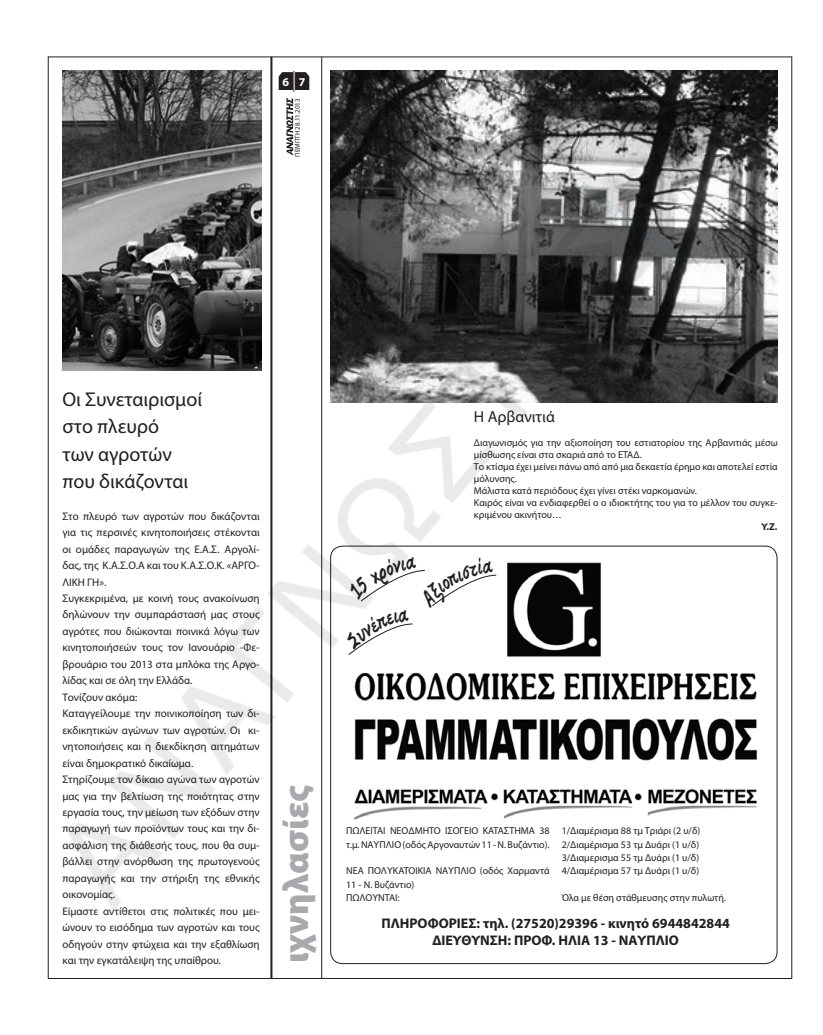
<style>
.page{position:relative;width:823px;height:1035px;background:#fff}
.page>*{position:absolute;margin:0;border:0;box-sizing:border-box;transform-origin:0 0}
.t1{font:900 36px "Myriad Pro";color:#a8a9ad}
.t2{font:20px/27.3px "Myriad Pro";color:#231f20}
.t3{font:16px "Myriad Pro";color:#231f20}
.t4{font:700 14px/16.8px "Myriad Pro";color:#231f20;text-align:center}
.t5{font:700 12px "Myriad Pro";color:#fff}
.t6{font:11px/16.5px "Myriad Pro";color:#231f20}
.t7{font:10px/13.4px "Myriad Pro";color:#231f20}
.t8{font:700 10px "Myriad Pro";color:#231f20}
.t9{font:7px "Myriad Pro";letter-spacing:-.01em;color:#231f20}
</style>
<div class="page">
<hr style="left:48px;top:57px;width:743px;height:1px;background:#231f20">
<hr style="left:48px;top:978px;width:743px;height:1px;background:#231f20">
<hr style="left:791px;top:56px;width:1px;height:923px;background:#231f20">
<img style="left:47px;top:56px;width:731px;height:923px">
<svg style="left:343px;top:557px;width:154px;height:98px"></svg>
<p class="t5" style="left:282px;top:74px;width:24px">6 7</p>
<p class="t9" style="left:293px;top:156px;width:59px;rotate:-90deg">ΠΕΜΠΤΗ 28.11.2013</p>
<h2 class="t2" style="left:62px;top:385px;width:141px">Οι Συνεταιρισμοί στο πλευρό<br>των αγροτών που δικάζονται</h2>
<p class="t6" style="left:62px;top:507px;width:199px">Στο πλευρό των αγροτών που δικάζονται για τις περσινές κινητοποιήσεις στέκονται οι ομάδες παραγωγών της Ε.Α.Σ. Αργολί&shy;δας, της Κ.Α.Σ.Ο.Α και του Κ.Α.Σ.Ο.Κ. «ΑΡΓΟ-ΛΙΚΗ ΓΗ».<br>Συγκεκριμένα, με κοινή τους ανακοίνωση δηλώνουν την συμπαράστασή μας στους αγρότες που διώκονται ποινικά λόγω των κινητοποιήσεών τους τον Ιανουάριο -Φε&shy;βρουάριο του 2013 στα μπλόκα της Αργο&shy;λίδας και σε όλη την Ελλάδα.<br>Τονίζουν ακόμα:<br>Καταγγείλουμε την ποινικοποίηση των δι&shy;εκδικητικών αγώνων των αγροτών. Οι κι&shy;νητοποιήσεις και η διεκδίκηση αιτημάτων είναι δημοκρατικό δικαίωμα.<br>Στηρίζουμε τον δίκαιο αγώνα των αγροτών μας για την βελτίωση της ποιότητας στην εργασία τους, την μείωση των εξόδων στην παραγωγή των προϊόντων τους και την δι&shy;ασφάλιση της διάθεσής τους, που θα συμ&shy;βάλλει στην ανόρθωση της πρωτογενούς παραγωγής και την στήριξη της εθνικής οικονομίας.<br>Είμαστε αντίθετοι στις πολιτικές που μει&shy;ώνουν το εισόδημα των αγροτών και τους οδηγούν στην φτώχεια και την εξαθλίωση και την εγκατάλειψη της υπαίθρου.</p>
<h1 class="t1" style="left:272px;top:963px;width:180px;rotate:-90deg">ιχνηλασίες</h1>
<h3 class="t3" style="left:473px;top:406px;width:82px">Η Αρβανιτιά</h3>
<p class="t7" style="left:473px;top:436px;width:305px;line-height:12px">Διαγωνισμός για την αξιοποίηση του εστιατορίου της Αρβανιτιάς μέσω μίσθωσης είναι στα σκαριά από το ΕΤΑΔ.<br>Το κτίσμα έχει μείνει πάνω από από μια δεκαετία έρημο και αποτελεί εστία μόλυνσης.<br>Μάλιστα κατά περιόδους έχει γίνει στέκι ναρκομανών.<br>Καιρός είναι να ενδιαφερθεί ο ο ιδιοκτήτης του για το μέλλον του συγκε&shy;κριμένου ακινήτου…</p>
<p class="t8" style="left:760px;top:520px;width:18px">Υ.Ζ.</p>
<p class="t7" style="left:561px;top:824px;width:140px;text-align:justify">1/Διαμέρισμα 88 τμ Τριάρι (2 υ/δ)<br>2/Διαμέρισμα 53 τμ Δυάρι (1 υ/δ)<br>3/Διαμερισμα 55 τμ Δυάρι (1 υ/δ)<br>4/Διαμέρισμα 57 τμ Δυάρι (1 υ/δ)</p>
<p class="t7" style="left:561px;top:891px;width:166px">Όλα με θέση στάθμευσης στην πυλωτή.</p>
<p class="t4" style="left:381px;top:914px;width:350px">ΠΛΗΡΟΦΟΡΙΕΣ: τηλ. (27520)29396 - κινητό 6944842844<br>ΔΙΕΥΘΥΝΣΗ: ΠΡΟΦ. ΗΛΙΑ 13 - ΝΑΥΠΛΙΟ</p>
<p class="t7" style="left:346px;top:824px;width:205px">ΠΩΛΕΙΤΑΙ ΝΕΟΔΜΗΤΟ ΙΣΟΓΕΙΟ ΚΑΤΑΣΤΗΜΑ 38 τ.μ. ΝΑΥΠΛΙΟ (οδός Αργοναυτών 11 - Ν. Βυζάντιο).</p>
<p class="t7" style="left:346px;top:864px;width:205px">ΝΕΑ ΠΟΛΥΚΑΤΟΙΚΙΑ ΝΑΥΠΛΙΟ (οδός Χαρμαντά<br>11 - Ν. Βυζάντιο)<br>ΠΩΛΟΥΝΤΑΙ:</p>
</div>
